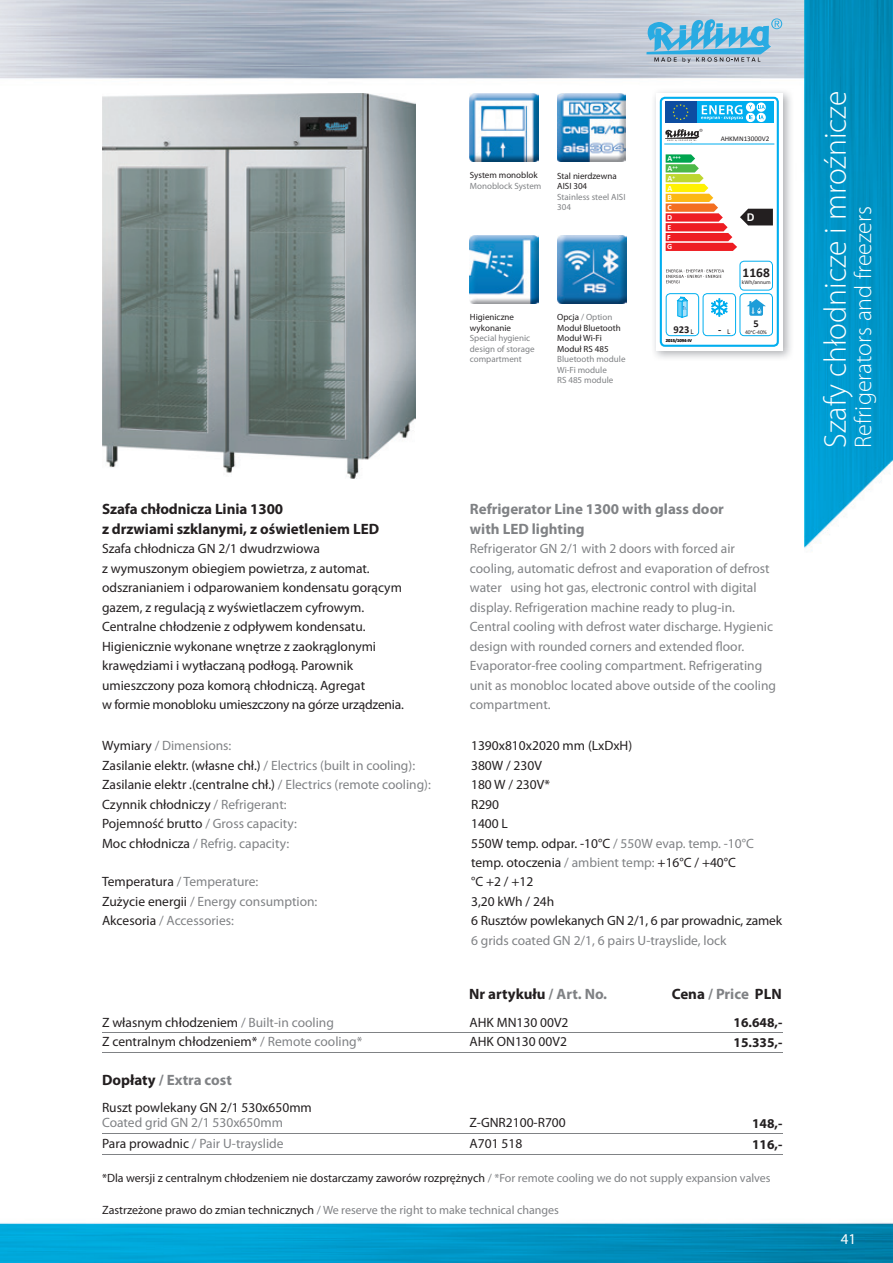
<style>
.page{position:relative;width:893px;height:1263px;background:#fff}
.page>*{position:absolute;margin:0;border:0;box-sizing:border-box;transform-origin:0 0}
.t1{font:300 31.5px "Myriad Pro";color:#fff}
.t2{font:300 24px "Myriad Pro";color:#fff}
.t3{font:700 15px/19.5px "Myriad Pro";letter-spacing:-.005em;color:#231f20}
.t4{font:700 15px/19.5px "Myriad Pro";color:#808285}
.t5{font:15px "Myriad Pro";color:#fff}
.t6{font:13.5px/19.5px "Myriad Pro";color:#231f20}
.t7{font:13.5px/19.5px "Myriad Pro";color:#808285}
.t8{font:700 13.5px/20.2px "Myriad Pro";color:#231f20}
.t9{font:700 13.5px "Calibri";color:#231f20}
.t10{font:700 12.15px "Calibri";color:#fff}
.t11{font:12px "Myriad Pro";color:#231f20}
.t12{font:12px "Myriad Pro";color:#808285}
.t13{font:700 10.5px "Calibri";color:#231f20}
.t14{font:9px/10.5px "Myriad Pro";color:#808285}
.t15{font:9px/10.5px "Myriad Pro";color:#231f20}
.t16{font:700 7.95px/9.9px "Calibri";color:#fff}
.t17{font:7.2px "Calibri";color:#231f20}
.t18{font:6.75px "Calibri";color:#231f20}
.t19{font:700 6.75px "Calibri";color:#231f20;scale:.94 1}
.t20{font:5.85px "Calibri";color:#231f20}
.t21{font:5.7px "Calibri";color:#231f20}
.t22{font:700 5.4px/9.9px "Calibri";color:#fff}
.t23{font:700 4.65px "Calibri";color:#231f20}
.t24{font:3px "Calibri";color:#231f20;scale:.94 1}
.s1{color:#808285}
.s2{font-size:7.95px}
.s3{font-weight:400;font-size:7.5px}
.s4{color:#231f20}
</style>
<div class="page">
<img style="left:0;top:0;width:893px;height:1263px">
<hr style="left:102px;top:1052px;width:680px;height:1px;background:#808285">
<hr style="left:102px;top:1033px;width:680px;height:1px;background:#808285">
<svg style="left:646px;top:18px;width:136px;height:45px;background:#86bdd9"></svg>
<hr style="left:102px;top:1155px;width:680px;height:1px;background:#808285">
<hr style="left:102px;top:1134px;width:680px;height:1px;background:#808285">
<img style="left:470px;top:93px;width:68px;height:69px">
<img style="left:470px;top:235px;width:68px;height:69px">
<img style="left:557px;top:93px;width:69px;height:69px">
<img style="left:102px;top:93px;width:313px;height:385px">
<img style="left:651px;top:88px;width:143px;height:274px">
<svg style="left:656px;top:93px;width:126px;height:257px"></svg>
<div style="left:745px;top:212px;width:11px;height:10px;background:#231f20"></div>
<div style="left:716px;top:134px;width:55px;height:9px;background:#fff"></div>
<img style="left:557px;top:235px;width:69px;height:69px">
<p class="t3" style="left:102px;top:499px;width:279px">Szafa chłodnicza Linia 1300<br>z drzwiami szklanymi, z oświetleniem LED</p>
<p class="t6" style="left:102px;top:539px;width:303px">Szafa chłodnicza GN 2/1 dwudrzwiowa<br>z wymuszonym obiegiem powietrza, z automat. odszranianiem i odparowaniem kondensatu gorącym gazem, z regulacją z wyświetlaczem cyfrowym.<br>Centralne chłodzenie z odpływem kondensatu.<br>Higienicznie wykonane wnętrze z zaokrąglonymi krawędziami i wytłaczaną podłogą. Parownik umieszczony poza komorą chłodniczą. Agregat<br>w formie monobloku umieszczony na górze urządzenia.</p>
<p class="t15" style="left:470px;top:170px;width:69px">System monoblok</p>
<p class="t14" style="left:470px;top:180px;width:73px">Monoblock System</p>
<p class="t15" style="left:557px;top:170px;width:61px">Stal nierdzewna<br>AISI 304</p>
<p class="t14" style="left:557px;top:191px;width:70px">Stainless steel AISI<br>304</p>
<p class="t15" style="left:470px;top:312px;width:46px">Higieniczne wykonanie</p>
<p class="t14" style="left:470px;top:333px;width:66px">Special hygienic design of storage compartment</p>
<p class="t15" style="left:557px;top:312px;width:65px">Opcja <span class="s1">/ Option<br></span>Moduł Bluetooth<br>Moduł Wi-Fi<br>Moduł RS 485</p>
<p class="t14" style="left:557px;top:354px;width:70px">Bluetooth module<br>Wi-Fi module<br>RS 485 module</p>
<p class="t22" style="left:667px;top:152px;width:15px"><span class="s2">A</span>+++<br><span class="s2">A</span>++</p>
<p class="t16" style="left:667px;top:193px;width:7px">B<br>C<br>D<br>E<br>F<br>G</p>
<p class="t22" style="left:667px;top:171px;width:15px"><span class="s2">A</span>+++</p>
<p class="t16" style="left:667px;top:192px;width:7px;text-align:justify">A A B C D E</p>
<p class="t17" style="left:721px;top:134px;width:50px">AHKMN13000V2</p>
<p class="t17" style="left:719px;top:134px;width:14px">AHK</p>
<p class="t18" style="left:723px;top:134px;width:34px">KTM622340</p>
<p class="t10" style="left:746px;top:209px;width:8px">B</p>
<p class="t10" style="left:747px;top:209px;width:9px">D</p>
<p class="t9" style="left:743px;top:264px;width:29px">1168</p>
<p class="t21" style="left:742px;top:278px;width:30px">kWh/annum</p>
<p class="t9" style="left:746px;top:264px;width:22px">584</p>
<p class="t13" style="left:674px;top:323px;width:21px">923<span class="s3">L</span></p>
<p class="t13" style="left:718px;top:323px;width:13px">- <span class="s3">L</span></p>
<p class="t13" style="left:679px;top:323px;width:12px">78</p>
<p class="t17" style="left:690px;top:327px;width:4px">L</p>
<p class="t17" style="left:727px;top:327px;width:4px">L</p>
<p class="t19" style="left:755px;top:317px;width:5px">5</p>
<p class="t24" style="left:750px;top:325px;width:15px">40°C | 40%</p>
<p class="t13" style="left:753px;top:317px;width:7px">5</p>
<p class="t20" style="left:744px;top:328px;width:25px">40°C-40%</p>
<p class="t21" style="left:745px;top:328px;width:23px">40<sup>o</sup>C-40%</p>
<p class="t23" style="left:666px;top:338px;width:28px">2015/1094-IV</p>
<p class="t4" style="left:470px;top:499px;width:256px">Refrigerator Line 1300 with glass door with LED lighting</p>
<p class="t7" style="left:470px;top:539px;width:308px">Refrigerator GN 2/1 with 2 doors with forced air cooling, automatic defrost and evaporation of defrost water using hot gas, electronic control with digital display. Refrigeration machine ready to plug-in.<br>Central cooling with defrost water discharge. Hygienic design with rounded corners and extended floor.<br>Evaporator-free cooling compartment. Refrigerating unit as monobloc located above outside of the cooling compartment.</p>
<p class="t7" style="left:102px;top:735px;width:131px"><span class="s4">Wymiary</span> / Dimensions:</p>
<p class="t6" style="left:471px;top:735px;width:163px">1390x810x2020 mm (LxDxH)</p>
<p class="t6" style="left:102px;top:755px;width:315px">Zasilanie elektr. (własne chł.) <span class="s1">/ Electrics (built in cooling):</span></p>
<p class="t6" style="left:471px;top:755px;width:72px">380W / 230V</p>
<p class="t6" style="left:102px;top:774px;width:330px">Zasilanie elektr .(centralne chł.) <span class="s1">/ Electrics (remote cooling):</span></p>
<p class="t6" style="left:471px;top:774px;width:80px">180 W / 230V*</p>
<p class="t6" style="left:102px;top:794px;width:186px">Czynnik chłodniczy <span class="s1">/ Refrigerant:</span></p>
<p class="t6" style="left:471px;top:794px;width:30px">R290</p>
<p class="t6" style="left:102px;top:813px;width:196px">Pojemność brutto <span class="s1">/ Gross capacity:</span></p>
<p class="t6" style="left:471px;top:813px;width:38px">1400 L</p>
<p class="t7" style="left:102px;top:833px;width:189px"><span class="s4">Moc chłodnicza</span> / Refrig. capacity:</p>
<p class="t6" style="left:471px;top:833px;width:284px">550W temp. odpar. -10°C <span class="s1">/ 550W evap. temp. -10°C </span>temp. otoczenia <span class="s1">/ ambient temp:</span> +16°C / +40°C</p>
<p class="t7" style="left:102px;top:872px;width:158px"><span class="s4">Temperatura</span> / Temperature:</p>
<p class="t6" style="left:471px;top:872px;width:64px">°C +2 / +12</p>
<p class="t7" style="left:102px;top:891px;width:217px"><span class="s4">Zużycie energii</span> / Energy consumption:</p>
<p class="t6" style="left:471px;top:891px;width:85px">3,20 kWh / 24h</p>
<p class="t7" style="left:102px;top:911px;width:133px"><span class="s4">Akcesoria</span> / Accessories:</p>
<p class="t6" style="left:471px;top:911px;width:313px">6 Rusztów powlekanych GN 2/1, 6 par prowadnic, zamek</p>
<p class="t7" style="left:471px;top:930px;width:257px">6 grids coated GN 2/1, 6 pairs U-trayslide, lock</p>
<p class="t3" style="left:469px;top:983px;width:139px">Nr artykułu <span class="s1">/ Art. No.</span></p>
<p class="t3" style="left:672px;top:983px;width:111px">Cena <span class="s1">/ Price</span> PLN</p>
<p class="t6" style="left:102px;top:1012px;width:233px">Z własnym chłodzeniem <span class="s1">/ Built-in cooling</span></p>
<p class="t6" style="left:470px;top:1012px;width:100px">AHK MN130 00V2</p>
<p class="t6" style="left:102px;top:1032px;width:262px">Z centralnym chłodzeniem* <span class="s1">/ Remote cooling*</span></p>
<p class="t6" style="left:470px;top:1032px;width:99px">AHK ON130 00V2</p>
<p class="t8" style="left:734px;top:1012px;width:50px">16.648,-<br>15.335,-</p>
<p class="t4" style="left:102px;top:1070px;width:131px"><span class="s4">Dopłaty</span> / Extra cost</p>
<p class="t6" style="left:102px;top:1097px;width:211px">Ruszt powlekany GN 2/1 530x650mm</p>
<p class="t7" style="left:102px;top:1112px;width:182px">Coated grid GN 2/1 530x650mm</p>
<p class="t6" style="left:470px;top:1112px;width:98px">Z-GNR2100-R700</p>
<p class="t7" style="left:102px;top:1133px;width:183px"><span class="s4">Para prowadnic</span> / Pair U-trayslide</p>
<p class="t6" style="left:470px;top:1133px;width:54px">A701 518</p>
<p class="t8" style="left:752px;top:1113px;width:32px;line-height:21.1px">148,-<br>116,-</p>
<p class="t11" style="left:102px;top:1171px;width:670px">*Dla wersji z centralnym chłodzeniem nie dostarczamy zaworów rozprężnych <span class="s1">/ *For remote cooling we do not supply expansion valves</span></p>
<p class="t12" style="left:102px;top:1202px;width:458px"><span class="s4">Zastrzeżone prawo do zmian technicznych</span> / We reserve the right to make technical changes</p>
<h1 class="t1" style="left:816px;top:448px;width:359px;rotate:-90deg">Szafy chłodnicze i mroźnicze</h1>
<h2 class="t2" style="left:849px;top:448px;width:244px;rotate:-90deg">Refrigerators and freezers</h2>
<p class="t5" style="left:841px;top:1230px;width:17px">41</p>
</div>
